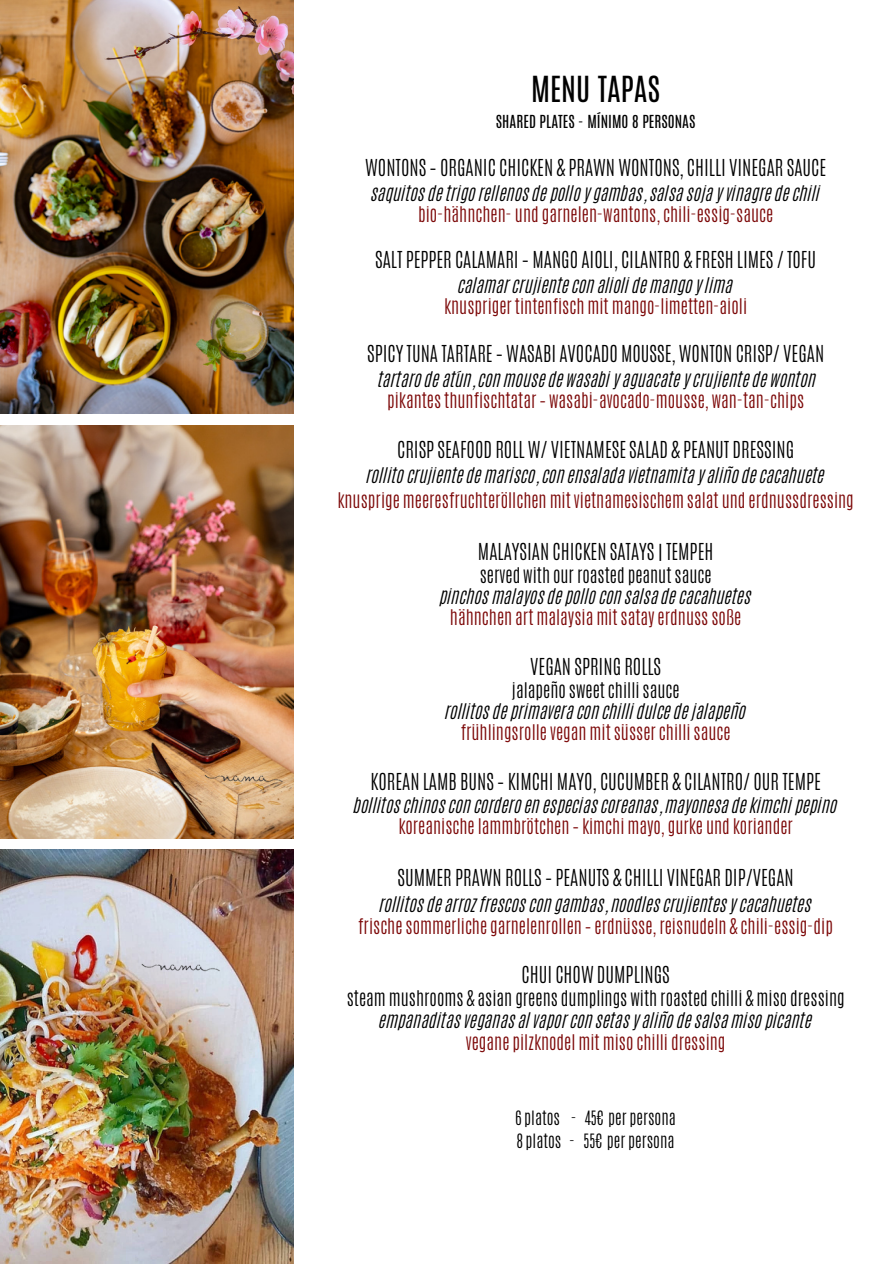
<style>
.page{position:relative;width:894px;height:1264px;background:#fff}
.page>*{position:absolute;margin:0;border:0;box-sizing:border-box;transform-origin:0 0}
.t1{font:30px "Antonio";color:#000}
.t2{font:300 19.5px "Antonio";color:#000}
.t3{font:18px "CA Generated";color:#000}
.t4{font:300 18px "Antonio";color:#7d0909}
.t5{font:300 18px "Antonio";color:#000}
.t6{font:300 16.5px/23px "Antonio";color:#000}
.t7{font:15px "Antonio";color:#000}
</style>
<div class="page">
<img style="left:0;top:0;width:294px;height:413px">
<img style="left:0;top:425px;width:294px;height:413px">
<img style="left:0;top:849px;width:294px;height:414px">
<img style="left:142px;top:951px;width:80px;height:27px">
<img style="left:205px;top:763px;width:79px;height:27px">
<h1 class="t1" style="left:531px;top:67px;width:131px">MENU TAPAS</h1>
<p class="t7" style="left:496px;top:111px;width:201px">SHARED PLATES - MÍNIMO 8 PERSONAS</p>
<p class="t2" style="left:365px;top:153px;width:462px">WONTONS – ORGANIC CHICKEN &amp; PRAWN WONTONS, CHILLI VINEGAR SAUCE</p>
<p class="t3" style="left:371px;top:180px;width:450px">saquitos de trigo rellenos de pollo y gambas, salsa soja y vinagre de chili</p>
<p class="t4" style="left:418px;top:201px;width:356px">bio-hähnchen- und garnelen-wantons, chili-essig-sauce</p>
<p class="t2" style="left:375px;top:245px;width:442px">SALT PEPPER CALAMARI – MANGO AIOLI, CILANTRO &amp; FRESH LIMES / TOFU</p>
<p class="t3" style="left:458px;top:272px;width:276px">calamar crujiente con alioli de mango y lima</p>
<p class="t4" style="left:444px;top:293px;width:304px">knuspriger tintenfisch mit mango-limetten-aioli</p>
<p class="t2" style="left:367px;top:339px;width:458px">SPICY TUNA TARTARE – WASABI AVOCADO MOUSSE, WONTON CRISP/ VEGAN</p>
<p class="t3" style="left:378px;top:366px;width:439px">tartaro de atún, con mouse de wasabi y aguacate y crujiente de wonton</p>
<p class="t4" style="left:387px;top:387px;width:418px">pikantes thunfischtatar – wasabi-avocado-mousse, wan-tan-chips</p>
<p class="t2" style="left:397px;top:435px;width:398px">CRISP SEAFOOD ROLL W/ VIETNAMESE SALAD &amp; PEANUT DRESSING</p>
<p class="t3" style="left:366px;top:462px;width:459px">rollito crujiente de marisco, con ensalada vietnamita y aliño de cacahuete</p>
<p class="t4" style="left:337px;top:487px;width:517px">knusprige meeresfruchteröllchen mit vietnamesischem salat und erdnussdressing</p>
<p class="t2" style="left:478px;top:537px;width:237px">MALAYSIAN CHICKEN SATAYS | TEMPEH</p>
<p class="t5" style="left:479px;top:562px;width:233px">served with our roasted peanut sauce</p>
<p class="t3" style="left:439px;top:583px;width:313px">pinchos malayos de pollo con salsa de cacahuetes</p>
<p class="t4" style="left:450px;top:604px;width:293px">hähnchen art malaysia mit satay erdnuss soße</p>
<p class="t2" style="left:530px;top:652px;width:132px">VEGAN SPRING ROLLS</p>
<p class="t5" style="left:511px;top:677px;width:169px">jalapeño sweet chilli sauce</p>
<p class="t3" style="left:445px;top:698px;width:302px">rollitos de primavera con chilli dulce de jalapeño</p>
<p class="t4" style="left:460px;top:719px;width:271px">frühlingsrolle vegan mit süsser chilli sauce</p>
<p class="t2" style="left:370px;top:767px;width:451px">KOREAN LAMB BUNS – KIMCHI MAYO, CUCUMBER &amp; CILANTRO/ OUR TEMPE</p>
<p class="t3" style="left:353px;top:792px;width:485px">bollitos chinos con cordero en especias coreanas, mayonesa de kimchi pepino</p>
<p class="t4" style="left:398px;top:813px;width:396px">koreanische lammbrötchen – kimchi mayo, gurke und koriander</p>
<p class="t2" style="left:397px;top:863px;width:398px">SUMMER PRAWN ROLLS – PEANUTS &amp; CHILLI VINEGAR DIP/VEGAN</p>
<p class="t3" style="left:379px;top:891px;width:434px">rollitos de arroz frescos con gambas, noodles crujientes y cacahuetes</p>
<p class="t4" style="left:358px;top:913px;width:476px">frische sommerliche garnelenrollen – erdnüsse, reisnudeln &amp; chili-essig-dip</p>
<p class="t2" style="left:521px;top:960px;width:150px">CHUI CHOW DUMPLINGS</p>
<p class="t5" style="left:346px;top:985px;width:499px">steam mushrooms &amp; asian greens dumplings with roasted chilli &amp; miso dressing</p>
<p class="t3" style="left:379px;top:1007px;width:434px">empanaditas veganas al vapor con setas y aliño de salsa miso picante</p>
<p class="t4" style="left:465px;top:1029px;width:261px">vegane pilzknodel mit miso chilli dressing</p>
<p class="t6" style="left:515px;top:1106px;width:162px">6 platos - 45€ per persona<br>8 platos - 55€ per persona</p>
</div>
